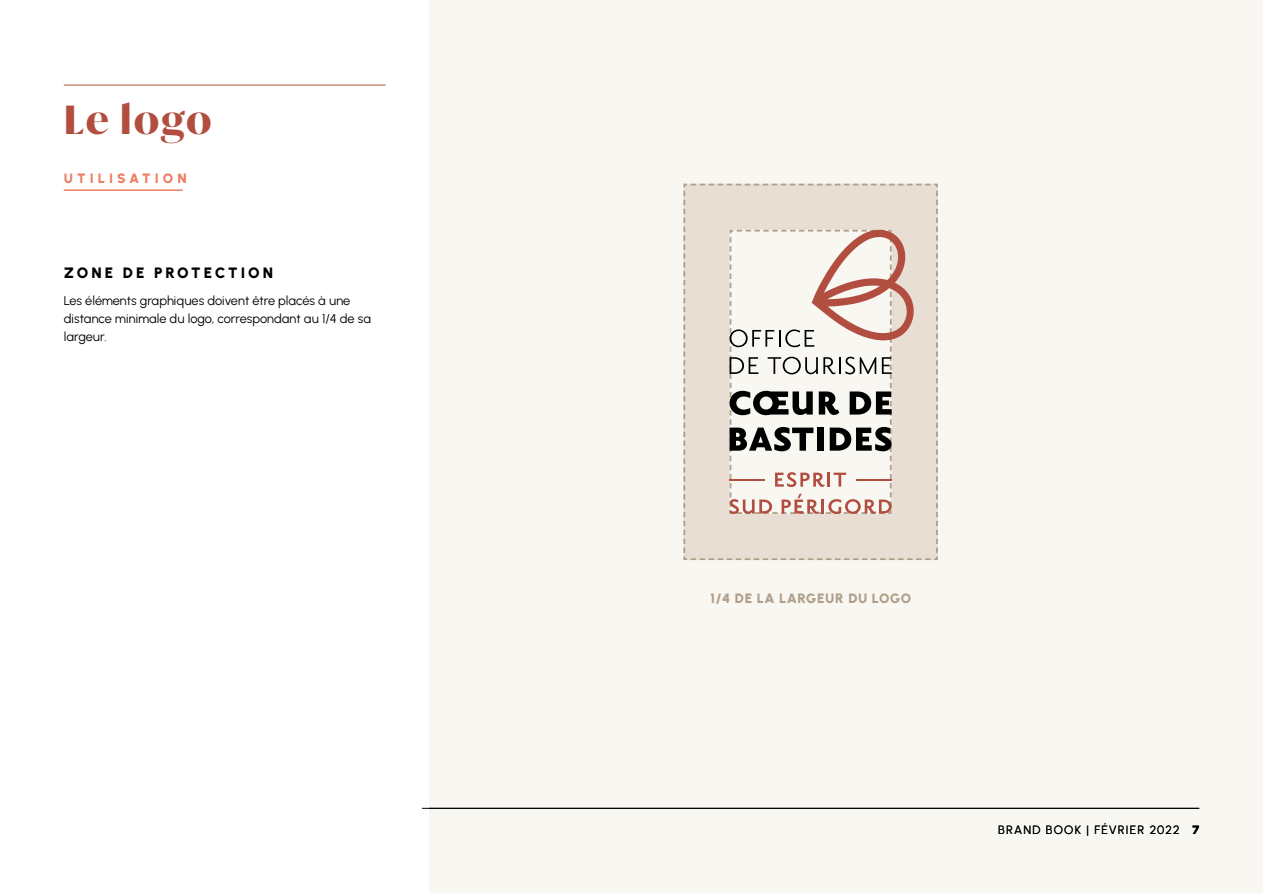
<style>
.page{position:relative;width:1263px;height:893px;background:#f9f7f1}
.page>*{position:absolute;margin:0;border:0;box-sizing:border-box;transform-origin:0 0}
.t1{font:700 39px "Ivy Mode";letter-spacing:.045em;color:#b24e40}
.t2{font:900 15px "Urbanist";letter-spacing:.2em;color:#000}
.t3{font:900 13.5px "Urbanist";letter-spacing:.04em;color:#b09f8a}
.t4{font:900 13.5px "Urbanist";letter-spacing:.3em;color:#ec7d61}
.t5{font:12.75px/18px "Urbanist";color:#000}
.t6{font:12px "Urbanist";letter-spacing:.105em;color:#000}
.s1{font-weight:900}
</style>
<div class="page">
<div style="left:0;top:0;width:428px;height:893px;background:#fff"></div>
<hr style="left:422px;top:808px;width:777px;height:1px;background:#000">
<hr style="left:64px;top:189px;width:119px;height:2px;background:#ec7d61">
<hr style="left:64px;top:85px;width:322px;height:1px;background:#b24e40">
<svg style="left:683px;top:184px;width:255px;height:376px"></svg>
<h1 class="t1" style="left:64px;top:93px;width:149px">Le logo</h1>
<p class="t4" style="left:64px;top:170px;width:124px">UTILISATION</p>
<p class="t2" style="left:64px;top:264px;width:211px">ZONE DE PROTECTION</p>
<p class="t5" style="left:64px;top:291px;width:309px">Les éléments graphiques doivent être placés à une distance minimale du logo, correspondant au 1/4 de sa largeur.</p>
<p class="t3" style="left:710px;top:590px;width:202px">1/4 DE LA LARGEUR DU LOGO</p>
<p class="t6" style="left:998px;top:823px;width:202px">BRAND BOOK | FÉVRIER 2022 <span class="s1">7</span></p>
</div>
